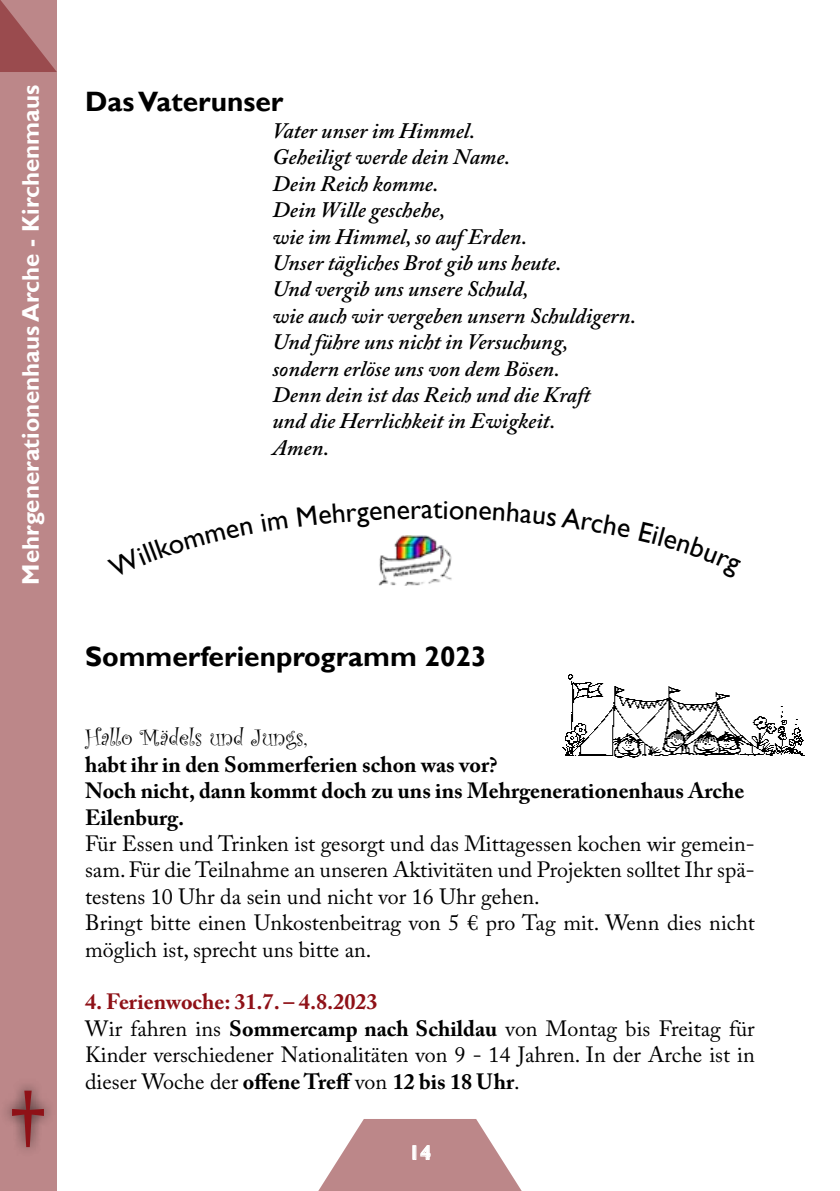
<style>
.page{position:relative;width:840px;height:1191px;background:#fff}
.page>*{position:absolute;margin:0;border:0;box-sizing:border-box;transform-origin:0 0}
.t1{font:96px "Nirmala UI";color:#8f1117}
.t2{font:700 28px "Gill Sans";color:#000}
.t3{font:28px "Gill Sans";color:#000}
.t4{font:700 24px "Gill Sans";color:#fff}
.t5{font:24px "Curlz";color:#000}
.t6{font:22px/26.4px "Adobe Caslon Pro";color:#000}
.t7{font:italic 600 22px/26.4px "Adobe Caslon Pro";color:#000}
.t8{font:700 22px/26.4px "Adobe Caslon Pro";color:#000}
.t9{font:700 20px "Gill Sans";color:#fff}
.s1{font-weight:700;color:#8f1117}
.s2{font-weight:700}
</style>
<div class="page">
<div style="left:0;top:0;width:57px;height:1191px;background:#bc8789"></div>
<svg style="left:318px;top:1119px;width:204px;height:72px"></svg>
<div style="left:0;top:1078px;width:56px;height:80px;background:#000;opacity:.75"></div>
<img style="left:378px;top:536px;width:74px;height:50px">
<img style="left:562px;top:674px;width:243px;height:84px">
<p class="t4" style="left:16px;top:584px;width:501px;rotate:-90deg">Mehrgenerationenhaus Arche - Kirchenmaus</p>
<h1 class="t1" style="left:10px;top:1045px;width:37px">†</h1>
<p class="t2" style="left:85px;top:85px;width:200px">Das Vaterunser</p>
<p class="t7" style="left:272px;top:117px;width:365px">Vater unser im Himmel.<br>Geheiligt werde dein Name.<br>Dein Reich komme.<br>Dein Wille geschehe,<br>wie im Himmel, so auf Erden.<br>Unser tägliches Brot gib uns heute.<br>Und vergib uns unsere Schuld,<br>wie auch wir vergeben unsern Schuldigern.<br>Und führe uns nicht in Versuchung, sondern erlöse uns von dem Bösen.<br>Denn dein ist das Reich und die Kraft<br>und die Herrlichkeit in Ewigkeit.<br>Amen.</p>
<p class="t3" style="left:421px;top:493px;width:23px">at</p>
<p class="t2" style="left:85px;top:640px;width:402px">Sommerferienprogramm 2023</p>
<p class="t5" style="left:85px;top:720px;width:224px">Hallo Mädels und Jungs,</p>
<p class="t8" style="left:85px;top:751px;width:660px">habt ihr in den Sommerferien schon was vor?<br>Noch nicht, dann kommt doch zu uns ins Mehrgenerationenhaus Arche<br>Eilenburg.</p>
<p class="t6" style="left:85px;top:830px;width:671px">Für Essen und Trinken ist gesorgt und das Mittagessen kochen wir gemein&shy;sam. Für die Teilnahme an unseren Aktivitäten und Projekten solltet Ihr spä&shy;testens 10 Uhr da sein und nicht vor 16 Uhr gehen.<br>Bringt bitte einen Unkostenbeitrag von 5 € pro Tag mit. Wenn dies nicht möglich ist, sprecht uns bitte an.</p>
<p class="t6" style="left:85px;top:988px;width:670px"><span class="s1">4. Ferienwoche: 31.7. – 4.8.2023<br></span>Wir fahren ins <span class="s2">Sommercamp nach Schildau</span> von Montag bis Freitag für Kinder verschiedener Nationalitäten von 9 - 14 Jahren. In der Arche ist in dieser Woche der <span class="s2">offene Treff</span> von <span class="s2">12 bis 18 Uhr</span>.</p>
<p class="t9" style="left:408px;top:1140px;width:24px">14</p>
</div>
